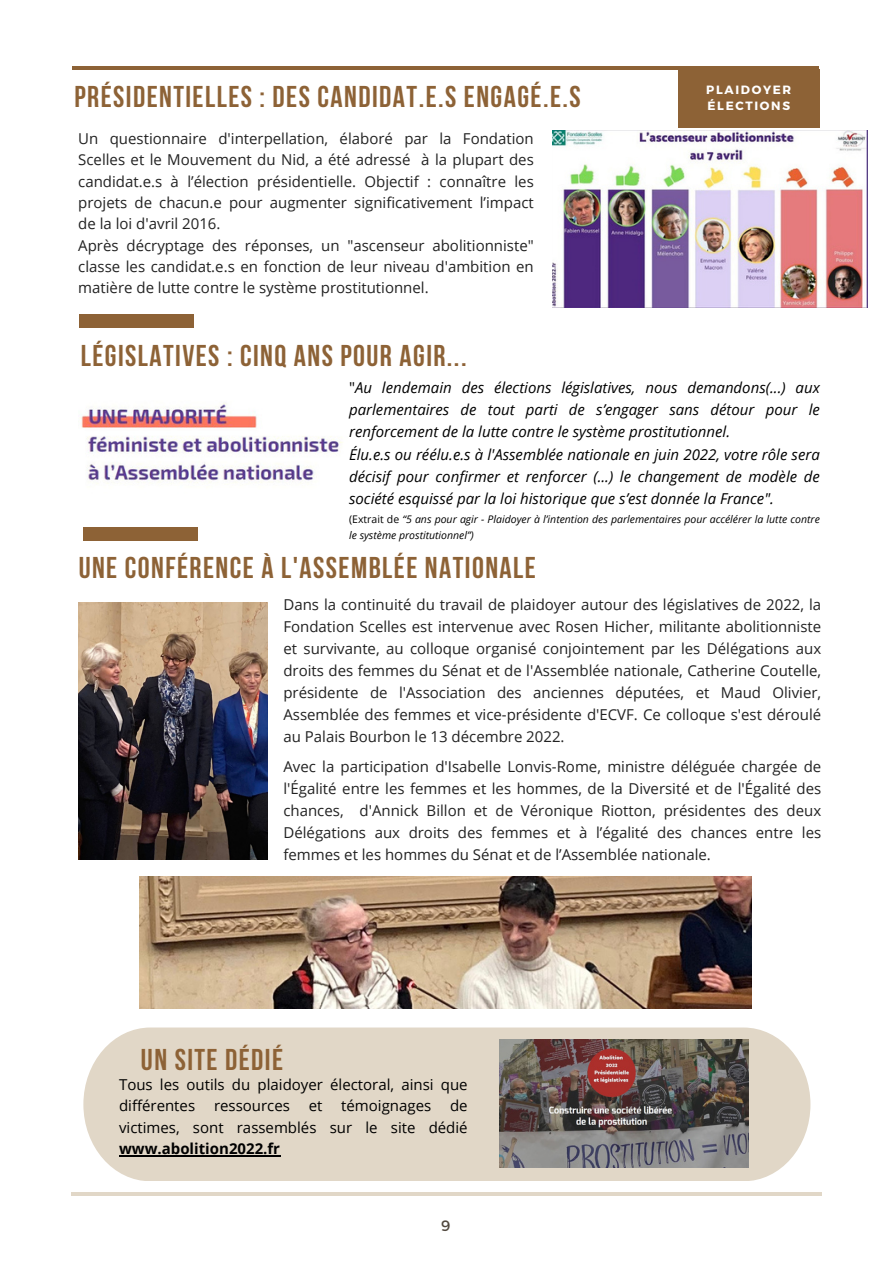
<style>
.page{position:relative;width:893px;height:1264px;background:#fff}
.page>*{position:absolute;margin:0;border:0;box-sizing:border-box;transform-origin:0 0}
.t1{font:700 30px "Bebas Neue";letter-spacing:.05em;color:#8d6236}
.t2{font:15px/22px "Open Sans";color:#222;text-align:justify}
.t3{font:italic 15px/22px "Open Sans";color:#000;text-align:justify}
.t4{font:15px/21.3px "Open Sans";color:#000}
.t5{font:15px "Montserrat";color:#52493f}
.t6{font:700 12px/15.8px "Montserrat";letter-spacing:.14em;color:#fff}
.t7{font:italic 10.5px/15.5px "Open Sans";color:#000}
.s1{font-style:normal}
.s2{font-weight:700}
</style>
<div class="page">
<div style="left:79px;top:314px;width:114px;height:13px;background:#8d6236"></div>
<hr style="left:72px;top:66px;width:747px;height:4px;background:#8d6236">
<hr style="left:72px;top:1192px;width:749px;height:3px;background:#e1d7c7">
<svg style="left:83px;top:1027px;width:727px;height:154px;fill:#e1d7c7"></svg>
<img style="left:499px;top:1039px;width:249px;height:128px">
<img style="left:552px;top:130px;width:315px;height:178px">
<div style="left:83px;top:527px;width:115px;height:14px;background:#8d6236"></div>
<img style="left:78px;top:602px;width:189px;height:257px">
<img style="left:140px;top:876px;width:611px;height:132px">
<img style="left:81px;top:402px;width:262px;height:82px">
<hr style="left:119px;top:1155px;width:161px;height:1px;background:#000">
<div style="left:677px;top:70px;width:142px;height:57px;background:#8d6236"></div>
<p class="t1" style="left:74px;top:85px;width:508px">PRÉSIDENTIELLES : DES CANDIDAT.E.S ENGAGÉ.E.S</p>
<p class="t2" style="left:78px;top:127px;width:457px;line-height:21.3px">Un questionnaire d'interpellation, élaboré par la Fondation Scelles et le Mouvement du Nid, a été adressé à la plupart des candidat.e.s à l’élection présidentielle. Objectif : connaître les projets de chacun.e pour augmenter significativement l’impact de la loi d'avril 2016.</p>
<p class="t2" style="left:78px;top:234px;width:457px;line-height:21.3px">Après décryptage des réponses, un "ascenseur abolitionniste" classe les candidat.e.s en fonction de leur niveau d'ambition en matière de lutte contre le système prostitutionnel.</p>
<p class="t6" style="left:706px;top:81px;width:87px">PLAIDOYER<br>ÉLECTIONS</p>
<p class="t1" style="left:81px;top:343px;width:387px">LÉGISLATIVES : CINQ ANS POUR AGIR...</p>
<p class="t3" style="left:349px;top:376px;width:472px"><span class="s1">"</span>Au lendemain des élections législatives, nous demandons(...) aux parlementaires de tout parti de s’engager sans détour pour le renforcement de la lutte contre le système prostitutionnel.</p>
<p class="t3" style="left:349px;top:443px;width:472px">Élu.e.s ou réélu.e.s à l'Assemblée nationale en juin 2022, votre rôle sera décisif pour confirmer et renforcer (...) le changement de modèle de société esquissé par la loi historique que s’est donnée la France".</p>
<p class="t7" style="left:349px;top:511px;width:472px"><span class="s1">(Extrait de</span> “5 ans pour agir - Plaidoyer à l’intention des parlementaires pour accélérer la lutte contre le système prostitutionnel”)</p>
<p class="t1" style="left:79px;top:556px;width:458px">UNE CONFÉRENCE À L'ASSEMBLÉE NATIONALE</p>
<p class="t2" style="left:283px;top:593px;width:539px">Dans la continuité du travail de plaidoyer autour des législatives de 2022, la Fondation Scelles est intervenue avec Rosen Hicher, militante abolitionniste et survivante, au colloque organisé conjointement par les Délégations aux droits des femmes du Sénat et de l'Assemblée nationale, Catherine Coutelle, présidente de l'Association des anciennes députées, et Maud Olivier, Assemblée des femmes et vice-présidente d'ECVF. Ce colloque s'est déroulé au Palais Bourbon le 13 décembre 2022.</p>
<p class="t2" style="left:283px;top:755px;width:539px">Avec la participation d'Isabelle Lonvis-Rome, ministre déléguée chargée de l'Égalité entre les femmes et les hommes, de la Diversité et de l'Égalité des chances, d'Annick Billon et de Véronique Riotton, présidentes des deux Délégations aux droits des femmes et à l’égalité des chances entre les femmes et les hommes du Sénat et de l’Assemblée nationale.</p>
<p class="t1" style="left:141px;top:1047px;width:144px">UN SITE DÉDIÉ</p>
<p class="t4" style="left:119px;top:1073px;width:350px">Tous les outils du plaidoyer électoral, ainsi que différentes</p>
<p class="t4" style="left:214px;top:1094px;width:77px">ressources</p>
<p class="t4" style="left:309px;top:1094px;width:15px">et</p>
<p class="t4" style="left:341px;top:1094px;width:91px">témoignages</p>
<p class="t4" style="left:119px;top:1094px;width:350px;text-align:justify;text-indent:331px">de victimes, sont rassemblés sur le site dédié <span class="s2">www.abolition2022.fr</span></p>
<p class="t5" style="left:441px;top:1215px;width:11px">9</p>
</div>
